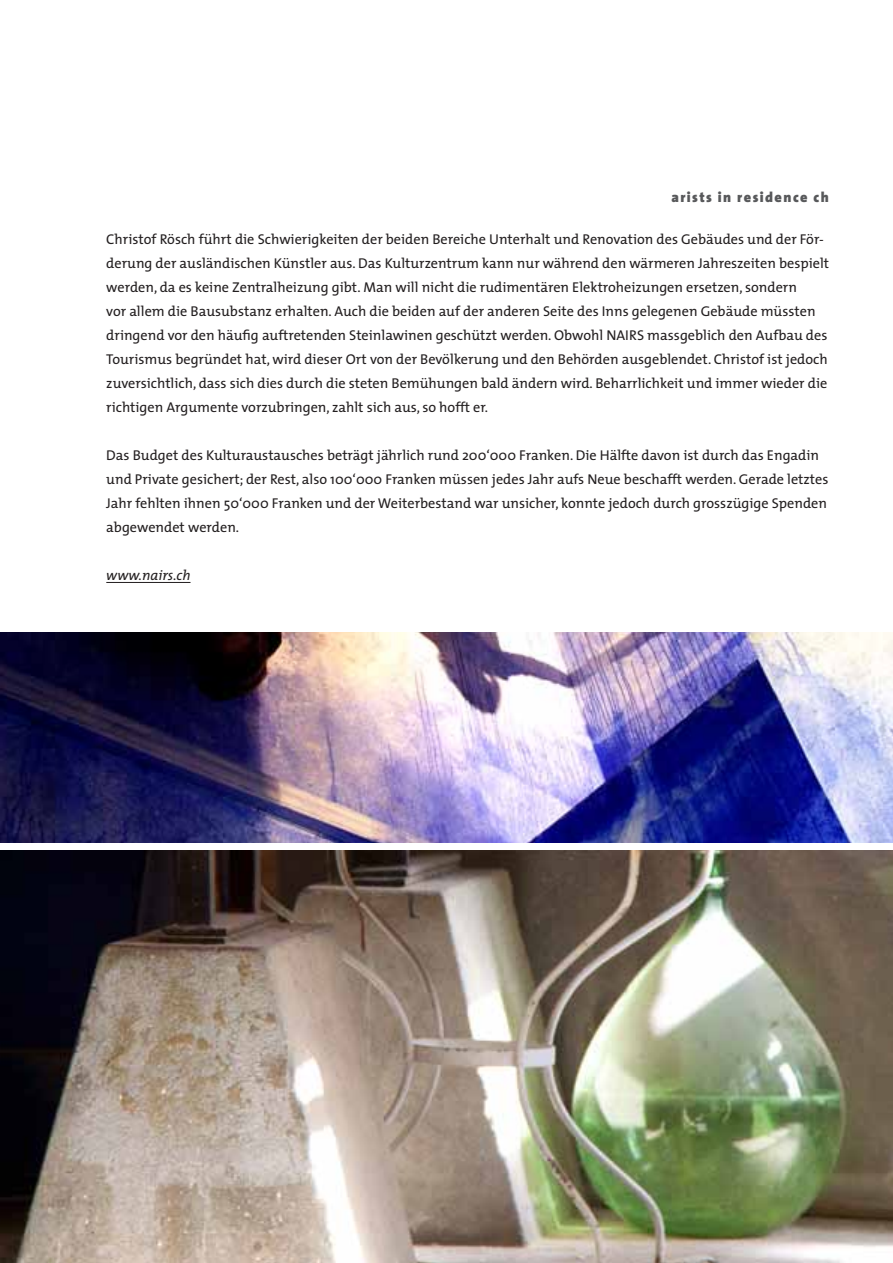
<style>
.page{position:relative;width:893px;height:1263px;background:#fff}
.page>*{position:absolute;margin:0;border:0;box-sizing:border-box;transform-origin:0 0}
.t1{font:14.25px/24px "The Mix";color:#231f20}
.t2{font:900 14.25px "The Sans";letter-spacing:.1em;color:#58595b}
.t3{font:italic 14.25px "The Mix";color:#231f20}
</style>
<div class="page">
<hr style="left:106px;top:582px;width:85px;height:1px;background:#231f20">
<img style="left:0;top:850px;width:893px;height:413px">
<img style="left:0;top:633px;width:893px;height:210px">
<p class="t2" style="left:671px;top:185px;width:159px">arists in residence ch</p>
<p class="t1" style="left:106px;top:227px;width:724px">Christof Rösch führt die Schwierigkeiten der beiden Bereiche Unterhalt und Renovation des Gebäudes und der För&shy;derung der ausländischen Künstler aus. Das Kulturzentrum kann nur während den wärmeren Jahreszeiten bespielt werden, da es keine Zentralheizung gibt. Man will nicht die rudimentären Elektroheizungen ersetzen, sondern<br>vor allem die Bausubstanz erhalten. Auch die beiden auf der anderen Seite des Inns gelegenen Gebäude müssten dringend vor den häufig auftretenden Steinlawinen geschützt werden. Obwohl NAIRS massgeblich den Aufbau des Tourismus begründet hat, wird dieser Ort von der Bevölkerung und den Behörden ausgeblendet. Christof ist jedoch zuversichtlich, dass sich dies durch die steten Bemühungen bald ändern wird. Beharrlichkeit und immer wieder die richtigen Argumente vorzubringen, zahlt sich aus, so hofft er.</p>
<p class="t1" style="left:106px;top:443px;width:724px">Das Budget des Kulturaustausches beträgt jährlich rund 200‘000 Franken. Die Hälfte davon ist durch das Engadin und Private gesichert; der Rest, also 100‘000 Franken müssen jedes Jahr aufs Neue beschafft werden. Gerade letztes Jahr fehlten ihnen 50‘000 Franken und der Weiterbestand war unsicher, konnte jedoch durch grosszügige Spenden abgewendet werden.</p>
<p class="t3" style="left:106px;top:564px;width:86px">www.nairs.ch</p>
</div>
